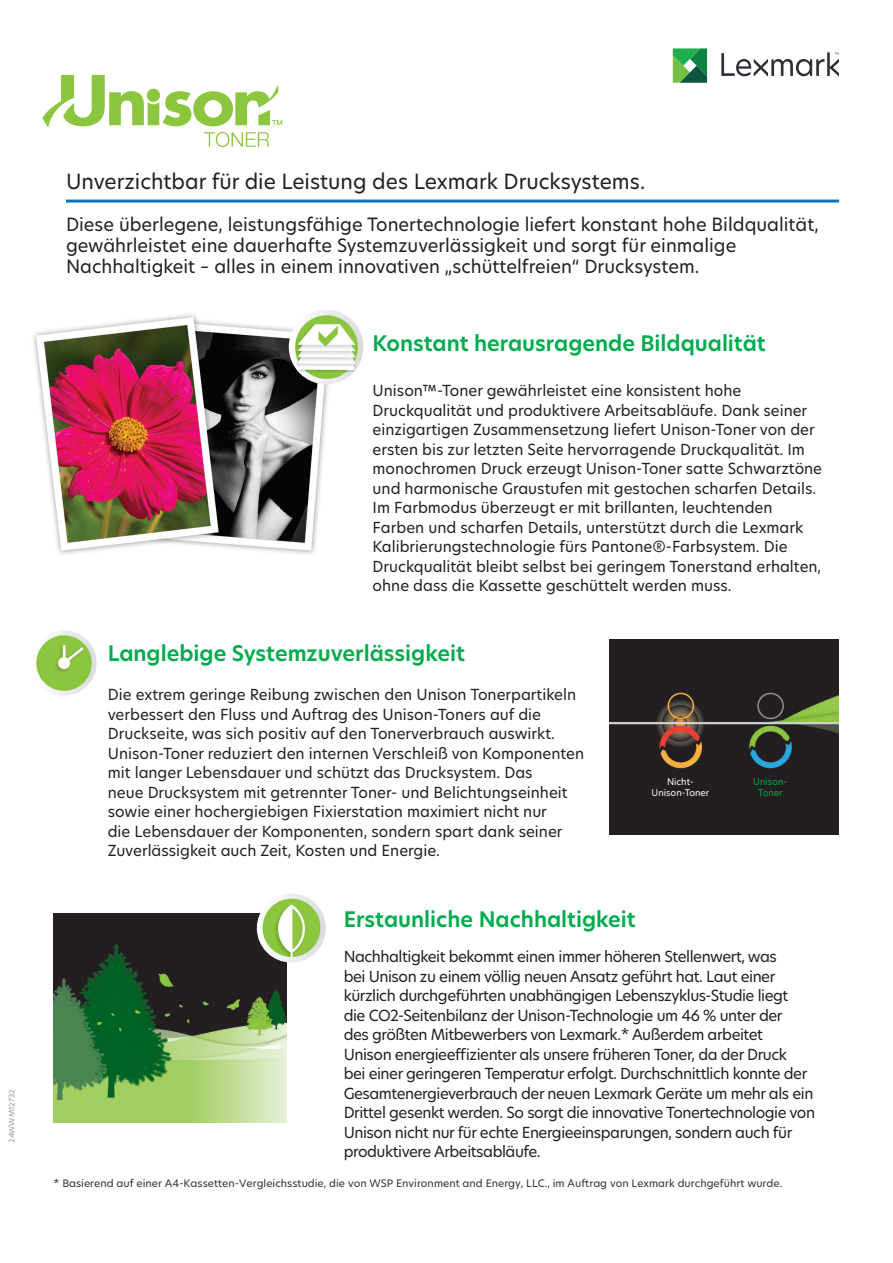
<style>
.page{position:relative;width:893px;height:1263px;background:#fff}
.page>*{position:absolute;margin:0;border:0;box-sizing:border-box;transform-origin:0 0}
.t1{font:600 21px "TP Hero";color:#00ab4d}
.t2{font:20.7px "TP Hero";color:#231f20}
.t3{font:18px/21px "TP Hero";color:#231f20}
.t4{font:15px/19.5px "TP Hero";color:#231f20}
.t5{font:15px/19.5px "TP Hero";letter-spacing:-.03em;color:#231f20}
.t6{font:10.2px "TP Hero";color:#2f2e38}
.t7{font:9px/10.8px "TP Hero";color:#fff;text-align:center}
.t8{font:9px/10.8px "TP Hero";color:#00ab4d;text-align:center}
.t9{font:7.2px "TP Hero";color:#939598}
</style>
<div class="page">
<svg style="left:721px;top:52px;width:118px;height:24px"></svg>
<svg style="left:673px;top:48px;width:34px;height:35px"></svg>
<svg style="left:42px;top:75px;width:240px;height:72px"></svg>
<img style="left:33px;top:310px;width:310px;height:244px">
<img style="left:289px;top:310px;width:74px;height:74px;border-radius:37px">
<img style="left:31px;top:630px;width:66px;height:66px;border-radius:33px">
<img style="left:609px;top:640px;width:230px;height:194px">
<img style="left:53px;top:914px;width:234px;height:208px">
<img style="left:257px;top:893px;width:69px;height:69px;border-radius:34px">
<hr style="left:66px;top:200px;width:773px;height:3px;background:#1074bc">
<p class="t9" style="left:7px;top:1143px;width:55px;rotate:-90deg">24WWM12732</p>
<h2 class="t2" style="left:66px;top:168px;width:581px">Unverzichtbar für die Leistung des Lexmark Drucksystems.</h2>
<p class="t3" style="left:66px;top:213px;width:754px">Diese überlegene, leistungsfähige Tonertechnologie liefert konstant hohe Bildqualität, gewährleistet eine dauerhafte Systemzuverlässigkeit und sorgt für einmalige<br>Nachhaltigkeit – alles in einem innovativen „schüttelfreien“ Drucksystem.</p>
<h1 class="t1" style="left:373px;top:329px;width:395px">Konstant herausragende Bildqualität</h1>
<p class="t4" style="left:373px;top:381px;width:451px">Unison™-Toner gewährleistet eine konsistent hohe Druckqualität und produktivere Arbeitsabläufe. Dank seiner einzigartigen Zusammensetzung liefert Unison-Toner von der ersten bis zur letzten Seite hervorragende Druckqualität. Im monochromen Druck erzeugt Unison-Toner satte Schwarztöne und harmonische Graustufen mit gestochen scharfen Details.<br>Im Farbmodus überzeugt er mit brillanten, leuchtenden Farben und scharfen Details, unterstützt durch die Lexmark Kalibrierungstechnologie fürs Pantone®-Farbsystem. Die Druckqualität bleibt selbst bei geringem Tonerstand erhalten, ohne dass die Kassette geschüttelt werden muss.</p>
<h1 class="t1" style="left:108px;top:639px;width:359px">Langlebige Systemzuverlässigkeit</h1>
<p class="t4" style="left:108px;top:684px;width:478px">Die extrem geringe Reibung zwischen den Unison Tonerpartikeln verbessert den Fluss und Auftrag des Unison-Toners auf die Druckseite, was sich positiv auf den Tonerverbrauch auswirkt.<br>Unison-Toner reduziert den internen Verschleiß von Komponenten mit langer Lebensdauer und schützt das Drucksystem. Das<br>neue Drucksystem mit getrennter Toner- und Belichtungseinheit sowie einer hochergiebigen Fixierstation maximiert nicht nur<br>die Lebensdauer der Komponenten, sondern spart dank seiner Zuverlässigkeit auch Zeit, Kosten und Energie.</p>
<p class="t7" style="left:652px;top:776px;width:59px">Nicht-<br>Unison-Toner</p>
<p class="t8" style="left:753px;top:776px;width:35px">Unison-<br>Toner</p>
<h1 class="t1" style="left:344px;top:904px;width:294px">Erstaunliche Nachhaltigkeit</h1>
<p class="t5" style="left:344px;top:947px;width:473px">Nachhaltigkeit bekommt einen immer höheren Stellenwert, was<br>bei Unison zu einem völlig neuen Ansatz geführt hat. Laut einer kürzlich durchgeführten unabhängigen Lebenszyklus-Studie liegt<br>die CO2-Seitenbilanz der Unison-Technologie um 46 % unter der<br>des größten Mitbewerbers von Lexmark.* Außerdem arbeitet<br>Unison energieeffizienter als unsere früheren Toner, da der Druck<br>bei einer geringeren Temperatur erfolgt. Durchschnittlich konnte der Gesamtenergieverbrauch der neuen Lexmark Geräte um mehr als ein Drittel gesenkt werden. So sorgt die innovative Tonertechnologie von Unison nicht nur für echte Energieeinsparungen, sondern auch für produktivere Arbeitsabläufe.</p>
<p class="t6" style="left:53px;top:1176px;width:730px">* Basierend auf einer A4-Kassetten-Vergleichsstudie, die von WSP Environment and Energy, LLC., im Auftrag von Lexmark durchgeführt wurde.</p>
</div>
